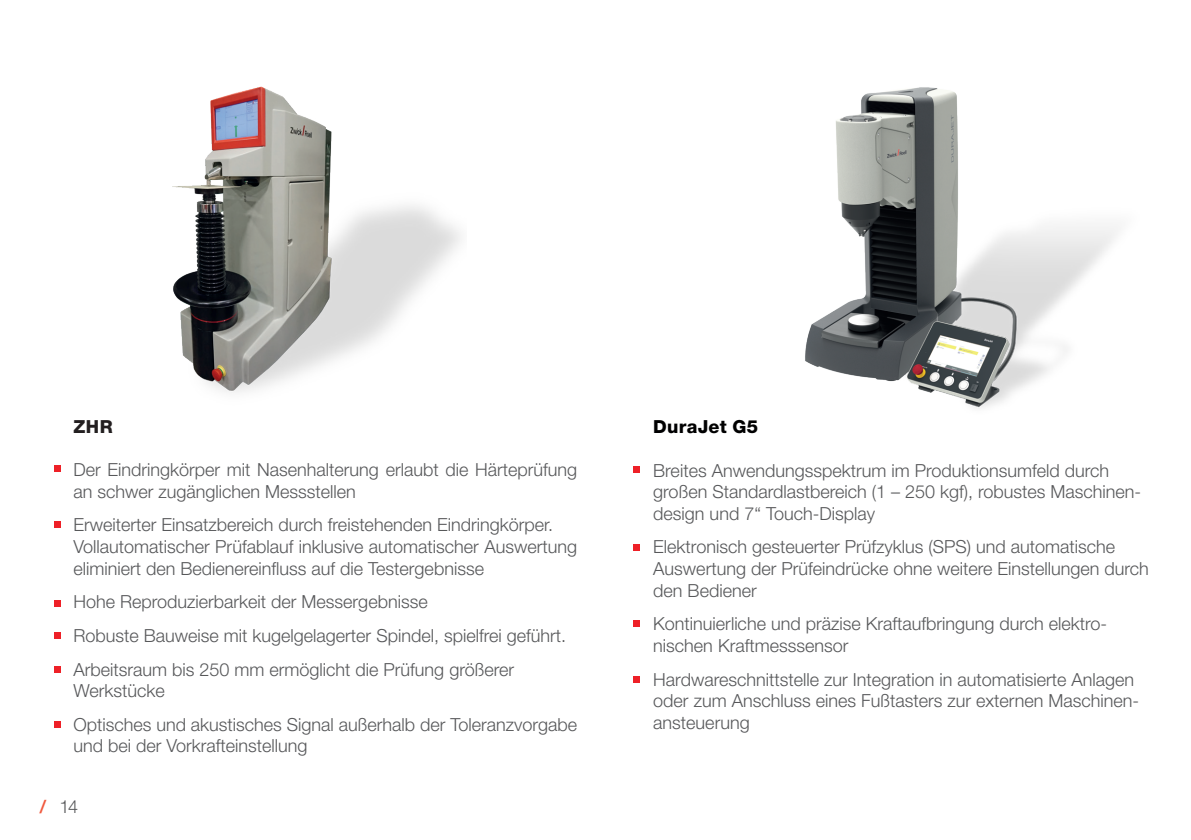
<style>
.page{position:relative;width:1191px;height:840px;background:#fff}
.page>*{position:absolute;margin:0;border:0;box-sizing:border-box;transform-origin:0 0}
.Absatzformat_1{font:300 18px/21.6px "Helvetica Neue LT Std";color:#57585a}
.t1{font:800 18px "Helvetica Neue LT Std";letter-spacing:.01em;color:#000001}
.t2{font:800 18px "Helvetica Neue LT Std";color:#231f20}
.s1{font-weight:500;color:#f0593e}
</style>
<div class="page">
<img style="left:805px;top:87px;width:313px;height:322px">
<img style="left:172px;top:86px;width:289px;height:307px">
<div style="left:54px;top:464px;width:6px;height:7px;background:#ee2027"></div>
<div style="left:54px;top:521px;width:6px;height:7px;background:#ee2027"></div>
<div style="left:54px;top:665px;width:6px;height:7px;background:#ee2027"></div>
<div style="left:54px;top:720px;width:6px;height:7px;background:#ee2027"></div>
<div style="left:633px;top:466px;width:7px;height:6px;background:#ee2027"></div>
<div style="left:633px;top:544px;width:7px;height:6px;background:#ee2027"></div>
<div style="left:633px;top:620px;width:7px;height:6px;background:#ee2027"></div>
<div style="left:633px;top:675px;width:7px;height:7px;background:#ee2027"></div>
<div style="left:54px;top:599px;width:6px;height:7px;background:#ee2027"></div>
<svg style="left:54px;top:632px;width:6px;height:6px"></svg>
<p class="t2" style="left:73px;top:415px;width:41px">ZHR</p>
<p class="Absatzformat_1" style="left:73px;top:458px;width:505px">Der Eindringkörper mit Nasenhalterung erlaubt die Härteprüfung an schwer zugänglichen Messstellen</p>
<p class="Absatzformat_1" style="left:73px;top:513px;width:481px">Erweiterter Einsatzbereich durch freistehenden Eindringkörper.</p>
<p class="Absatzformat_1" style="left:73px;top:535px;width:505px">Vollautomatischer Prüfablauf inklusive automatischer Auswertung eliminiert den Bedienereinfluss auf die Testergebnisse</p>
<p class="Absatzformat_1" style="left:73px;top:590px;width:356px">Hohe Reproduzierbarkeit der Messergebnisse</p>
<p class="Absatzformat_1" style="left:73px;top:624px;width:494px">Robuste Bauweise mit kugelgelagerter Spindel, spielfrei geführt.</p>
<p class="Absatzformat_1" style="left:73px;top:657px;width:442px">Arbeitsraum bis 250 mm ermöglicht die Prüfung größerer</p>
<p class="Absatzformat_1" style="left:73px;top:679px;width:93px">Werkstücke</p>
<p class="Absatzformat_1" style="left:73px;top:712px;width:505px">Optisches und akustisches Signal außerhalb der Toleranzvorgabe und bei der Vorkrafteinstellung</p>
<p class="Absatzformat_1" style="left:40px;top:795px;width:40px"><span class="s1">/</span> 14</p>
<p class="t1" style="left:653px;top:416px;width:106px">DuraJet G5</p>
<p class="Absatzformat_1" style="left:653px;top:458px;width:489px">Breites Anwendungsspektrum im Produktionsumfeld durch großen Standardlastbereich (1 – 250 kgf), robustes Maschinen&shy;design und 7“ Touch-Display</p>
<p class="Absatzformat_1" style="left:653px;top:535px;width:497px">Elektronisch gesteuerter Prüfzyklus (SPS) und automatische<br>Auswertung der Prüfeindrücke ohne weitere Einstellungen durch den Bediener</p>
<p class="Absatzformat_1" style="left:653px;top:612px;width:455px">Kontinuierliche und präzise Kraftaufbringung durch elektro&shy;nischen Kraftmesssensor</p>
<p class="Absatzformat_1" style="left:653px;top:667px;width:487px">Hardwareschnittstelle zur Integration in automatisierte Anlagen oder zum Anschluss eines Fußtasters zur externen Maschinen&shy;ansteuerung</p>
</div>
